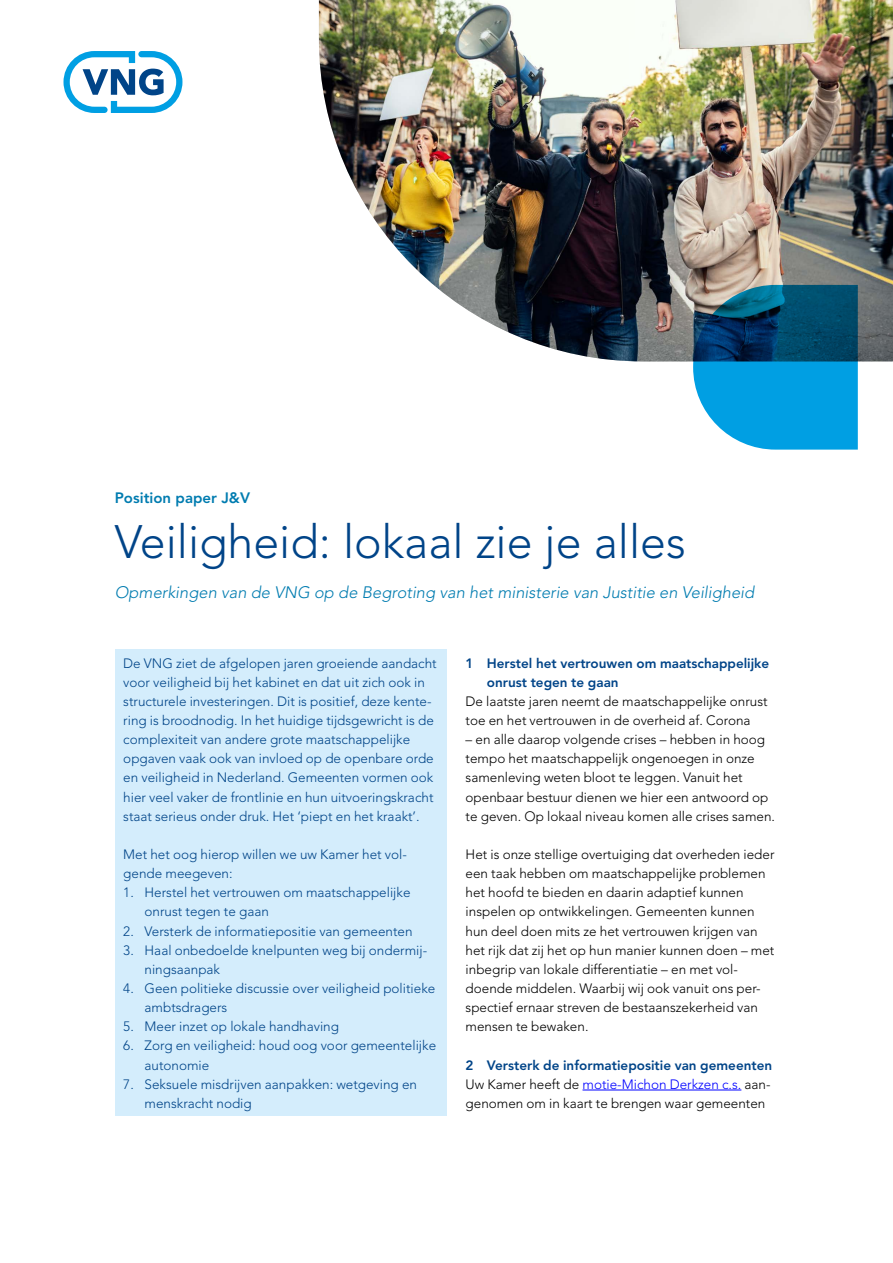
<style>
.page{position:relative;width:893px;height:1263px;background:#fff}
.page>*{position:absolute;margin:0;border:0;box-sizing:border-box;transform-origin:0 0}
.H1_VNG_-_Titel_mediu{font:300 46.5px "Avenir LT Std";color:#048}
.VNG_-_Chapeau_linksl{font:italic 300 16.5px "Avenir LT Std";color:#007cb0}
.VNG_-_Chapeau_linksl-2{font:800 15px "Avenir LT Std";color:#007cb0}
.VNG_-_Aceer_platte{font:300 13.5px/19.2px "Avenir LT Std";color:#048}
.VNG_-_Broodtekst{font:300 13.5px/19.2px "Avenir LT Std";color:#000}
.H2_VNG_-_Tussen_2{font:800 13.5px/19.2px "Avenir LT Std";color:#048}
.s1{color:#00f}
</style>
<div class="page">
<img style="left:319px;top:0;width:574px;height:361px">
<svg style="left:63px;top:51px;width:119px;height:62px"></svg>
<svg style="left:693px;top:285px;width:165px;height:165px;background:#177eae"></svg>
<div style="left:115px;top:649px;width:331px;height:179px;background:#d4edfc"></div>
<div style="left:115px;top:821px;width:331px;height:26px;background:#d4edfc"></div>
<div style="left:115px;top:840px;width:331px;height:46px;background:#d4edfc"></div>
<div style="left:115px;top:878px;width:331px;height:46px;background:#d4edfc"></div>
<div style="left:115px;top:917px;width:331px;height:26px;background:#d4edfc"></div>
<div style="left:115px;top:936px;width:331px;height:45px;background:#d4edfc"></div>
<div style="left:115px;top:974px;width:331px;height:46px;background:#d4edfc"></div>
<div style="left:115px;top:1012px;width:331px;height:27px;background:#d4edfc"></div>
<div style="left:115px;top:1032px;width:331px;height:45px;background:#d4edfc"></div>
<div style="left:115px;top:1070px;width:331px;height:45px;background:#d4edfc"></div>
<hr style="left:582px;top:1090px;width:159px;height:1px;background:#00f">
<p class="VNG_-_Chapeau_linksl-2" style="left:115px;top:488px;width:137px">Position paper J&amp;V</p>
<h1 class="H1_VNG_-_Titel_mediu" style="left:115px;top:515px;width:573px">Veiligheid: lokaal zie je alles</h1>
<p class="VNG_-_Chapeau_linksl" style="left:115px;top:582px;width:641px">Opmerkingen van de VNG op de Begroting van het ministerie van Justitie en Veiligheid</p>
<p class="VNG_-_Aceer_platte" style="left:123px;top:653px;width:315px">De VNG ziet de afgelopen jaren groeiende aandacht voor veiligheid bij het kabinet en dat uit zich ook in structurele investeringen. Dit is positief, deze kente&shy;ring is broodnodig. In het huidige tijdsgewricht is de complexiteit van andere grote maatschappelijke opgaven vaak ook van invloed op de openbare orde en veiligheid in Nederland. Gemeenten vormen ook hier veel vaker de frontlinie en hun uitvoeringskracht staat serieus onder druk. Het ‘piept en het kraakt’.</p>
<p class="VNG_-_Aceer_platte" style="left:123px;top:845px;width:285px">Met het oog hierop willen we uw Kamer het vol&shy;gende meegeven:</p>
<p class="VNG_-_Aceer_platte" style="left:145px;top:883px;width:267px;text-indent:-21px">1. Herstel het vertrouwen om maatschappelijke onrust tegen te gaan</p>
<p class="VNG_-_Aceer_platte" style="left:123px;top:921px;width:291px">2. Versterk de informatiepositie van gemeenten</p>
<p class="VNG_-_Aceer_platte" style="left:145px;top:940px;width:284px;text-indent:-21px">3. Haal onbedoelde knelpunten weg bij ondermij&shy;ningsaanpak</p>
<p class="VNG_-_Aceer_platte" style="left:145px;top:979px;width:292px;text-indent:-21px">4. Geen politieke discussie over veiligheid politieke ambtsdragers</p>
<p class="VNG_-_Aceer_platte" style="left:123px;top:1017px;width:217px">5. Meer inzet op lokale handhaving</p>
<p class="VNG_-_Aceer_platte" style="left:145px;top:1036px;width:293px;text-indent:-21px">6. Zorg en veiligheid: houd oog voor gemeentelijke autonomie</p>
<p class="VNG_-_Aceer_platte" style="left:145px;top:1074px;width:274px;text-indent:-21px">7. Seksuele misdrijven aanpakken: wetgeving en menskracht nodig</p>
<h2 class="H2_VNG_-_Tussen_2" style="left:487px;top:653px;width:284px;text-indent:-21px">1 Herstel het vertrouwen om maatschappelijke onrust tegen te gaan</h2>
<p class="VNG_-_Broodtekst" style="left:466px;top:692px;width:304px">De laatste jaren neemt de maatschappelijke onrust toe en het vertrouwen in de overheid af. Corona</p>
<p class="VNG_-_Broodtekst" style="left:466px;top:730px;width:311px">– en alle daarop volgende crises – hebben in hoog tempo het maatschappelijk ongenoegen in onze samenleving weten bloot te leggen. Vanuit het openbaar bestuur dienen we hier een antwoord op te geven. Op lokaal niveau komen alle crises samen.</p>
<p class="VNG_-_Broodtekst" style="left:466px;top:845px;width:310px">Het is onze stellige overtuiging dat overheden ieder een taak hebben om maatschappelijke problemen het hoofd te bieden en daarin adaptief kunnen inspelen op ontwikkelingen. Gemeenten kunnen hun deel doen mits ze het vertrouwen krijgen van het rijk dat zij het op hun manier kunnen doen – met inbegrip van lokale differentiatie – en met vol&shy;doende middelen. Waarbij wij ook vanuit ons per&shy;spectief ernaar streven de bestaanszekerheid van mensen te bewaken.</p>
<h2 class="H2_VNG_-_Tussen_2" style="left:466px;top:1055px;width:308px">2 Versterk de informatiepositie van gemeenten</h2>
<p class="VNG_-_Broodtekst" style="left:466px;top:1074px;width:306px">Uw Kamer heeft de <span class="s1">motie-Michon Derkzen c.s.</span> aan&shy;genomen om in kaart te brengen waar gemeenten</p>
</div>
